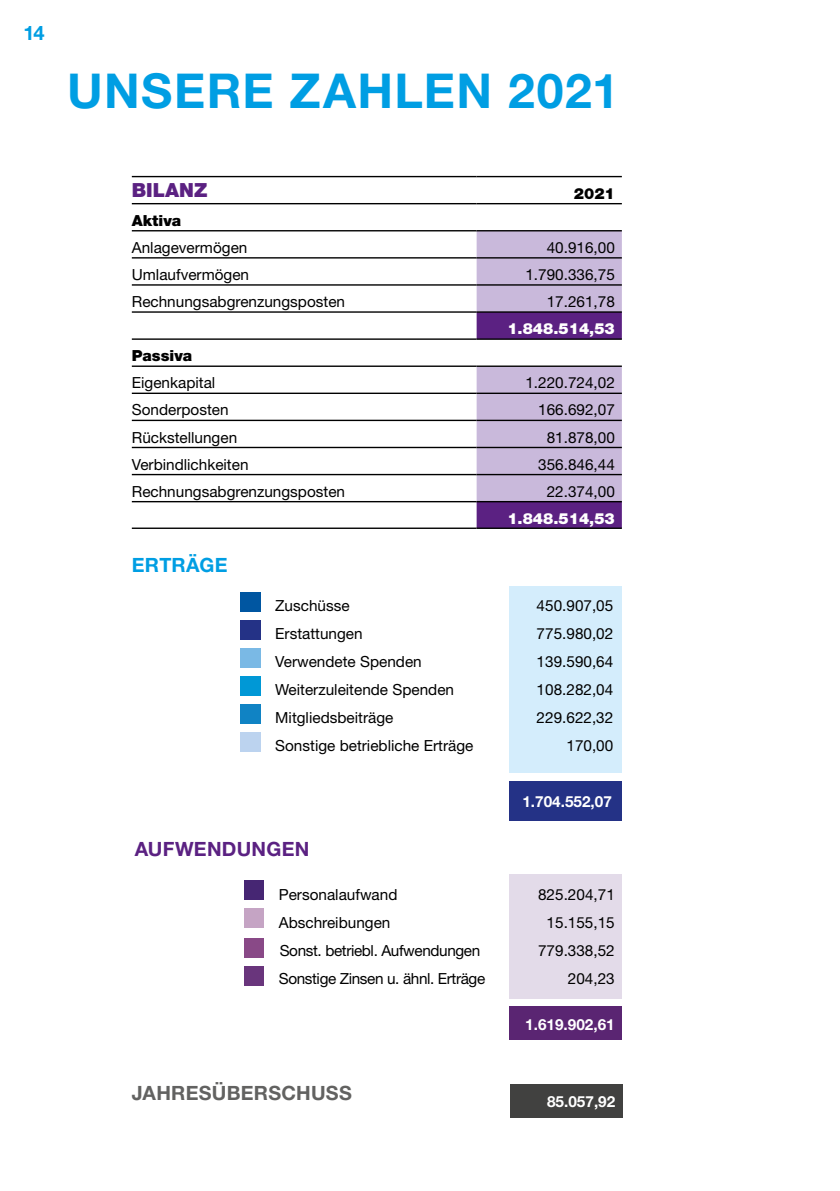
<style>
.page{position:relative;width:840px;height:1191px;background:#fff}
.page>*{position:absolute;margin:0;border:0;box-sizing:border-box;transform-origin:0 0}
.t1{font:700 48px "Helvetica Neue LT Std";letter-spacing:.03em;color:#009ee3}
.t2{font:700 20px "Helvetica Neue LT Std";color:#009ee3}
.t3{font:700 19.6px "Helvetica Neue LT Std";letter-spacing:.015em;color:#626261}
.t4{font:700 19.6px "Helvetica Neue LT Std";letter-spacing:.015em;color:#5b2182}
.t5{font:700 19.6px "Helvetica Neue LT Std";letter-spacing:.01em;color:#009ee3}
.t6{font:900 19.4px "Helvetica Neue LT Std";color:#5b2182}
.t7{font:15.4px "Helvetica Neue LT Std";color:#000}
.t8{font:15.4px "Helvetica Neue LT Std";letter-spacing:-.025em;color:#000}
.t9{font:700 15.4px "Helvetica Neue LT Std";color:#fff}
.t10{font:900 15.4px "Helvetica Neue LT Std";color:#fff}
.t11{font:900 15.4px "Helvetica Neue LT Std";color:#000}
</style>
<div class="page">
<div style="left:509px;top:586px;width:112px;height:187px;background:#d4edfc"></div>
<div style="left:509px;top:781px;width:112px;height:39px;background:#243286"></div>
<div style="left:241px;top:732px;width:20px;height:20px;background:#bcd3ef"></div>
<div style="left:241px;top:704px;width:20px;height:20px;background:#1083c4"></div>
<div style="left:241px;top:676px;width:20px;height:20px;background:#0098d6"></div>
<div style="left:241px;top:648px;width:20px;height:20px;background:#7ab9e5"></div>
<div style="left:241px;top:620px;width:20px;height:20px;background:#243286"></div>
<div style="left:241px;top:592px;width:20px;height:20px;background:#0056a1"></div>
<div style="left:509px;top:1084px;width:113px;height:33px;background:#414140"></div>
<div style="left:509px;top:874px;width:112px;height:125px;background:#e3dbe9"></div>
<div style="left:509px;top:1006px;width:112px;height:34px;background:#5a2572"></div>
<div style="left:244px;top:938px;width:20px;height:20px;background:#894987"></div>
<div style="left:244px;top:908px;width:20px;height:20px;background:#c5a4c4"></div>
<div style="left:244px;top:880px;width:20px;height:20px;background:#462673"></div>
<div style="left:244px;top:965px;width:20px;height:20px;background:#69357c"></div>
<svg style="left:476px;top:231px;width:145px;height:296px;background:#b9a4cd"></svg>
<hr style="left:132px;top:176px;width:344px;height:1px;background:#000">
<hr style="left:476px;top:176px;width:145px;height:1px;background:#000">
<hr style="left:132px;top:203px;width:344px;height:1px;background:#000">
<hr style="left:476px;top:203px;width:145px;height:1px;background:#000">
<hr style="left:132px;top:230px;width:344px;height:1px;background:#000">
<hr style="left:476px;top:230px;width:145px;height:1px;background:#000">
<hr style="left:132px;top:257px;width:344px;height:1px;background:#000">
<hr style="left:476px;top:257px;width:145px;height:1px;background:#000">
<hr style="left:132px;top:284px;width:344px;height:2px;background:#000">
<hr style="left:476px;top:284px;width:145px;height:2px;background:#000">
<hr style="left:132px;top:311px;width:344px;height:2px;background:#000">
<hr style="left:476px;top:311px;width:145px;height:2px;background:#000">
<hr style="left:132px;top:338px;width:344px;height:2px;background:#000">
<hr style="left:476px;top:338px;width:145px;height:2px;background:#000">
<hr style="left:132px;top:365px;width:344px;height:2px;background:#000">
<hr style="left:476px;top:365px;width:145px;height:2px;background:#000">
<hr style="left:132px;top:392px;width:344px;height:2px;background:#000">
<hr style="left:476px;top:392px;width:145px;height:2px;background:#000">
<hr style="left:132px;top:420px;width:344px;height:1px;background:#000">
<hr style="left:476px;top:420px;width:145px;height:1px;background:#000">
<hr style="left:132px;top:447px;width:344px;height:1px;background:#000">
<hr style="left:476px;top:447px;width:145px;height:1px;background:#000">
<hr style="left:132px;top:474px;width:344px;height:1px;background:#000">
<hr style="left:476px;top:474px;width:145px;height:1px;background:#000">
<hr style="left:132px;top:501px;width:344px;height:1px;background:#000">
<hr style="left:476px;top:501px;width:145px;height:1px;background:#000">
<hr style="left:132px;top:527px;width:344px;height:2px;background:#000">
<hr style="left:476px;top:527px;width:145px;height:2px;background:#000">
<p class="t2" style="left:23px;top:20px;width:23px">14</p>
<h1 class="t1" style="left:67px;top:61px;width:553px">UNSERE ZAHLEN 2021</h1>
<p class="t6" style="left:132px;top:178px;width:77px">BILANZ</p>
<p class="t11" style="left:573px;top:184px;width:42px">2021</p>
<p class="t11" style="left:132px;top:211px;width:51px">Aktiva</p>
<p class="t7" style="left:132px;top:238px;width:117px">Anlagevermögen</p>
<p class="t7" style="left:546px;top:238px;width:70px">40.916,00</p>
<p class="t7" style="left:132px;top:265px;width:119px">Umlaufvermögen</p>
<p class="t7" style="left:525px;top:265px;width:91px">1.790.336,75</p>
<p class="t7" style="left:132px;top:292px;width:215px">Rechnungsabgrenzungsposten</p>
<p class="t7" style="left:546px;top:292px;width:70px">17.261,78</p>
<p class="t10" style="left:507px;top:319px;width:109px">1.848.514,53</p>
<p class="t11" style="left:132px;top:346px;width:62px">Passiva</p>
<p class="t7" style="left:132px;top:374px;width:85px">Eigenkapital</p>
<p class="t7" style="left:525px;top:374px;width:91px">1.220.724,02</p>
<p class="t7" style="left:132px;top:401px;width:98px">Sonderposten</p>
<p class="t7" style="left:538px;top:401px;width:78px">166.692,07</p>
<p class="t7" style="left:132px;top:428px;width:107px">Rückstellungen</p>
<p class="t7" style="left:546px;top:428px;width:70px">81.878,00</p>
<p class="t7" style="left:132px;top:455px;width:118px">Verbindlichkeiten</p>
<p class="t7" style="left:538px;top:455px;width:78px">356.846,44</p>
<p class="t7" style="left:132px;top:482px;width:215px">Rechnungsabgrenzungsposten</p>
<p class="t7" style="left:546px;top:482px;width:70px">22.374,00</p>
<p class="t10" style="left:507px;top:509px;width:109px">1.848.514,53</p>
<p class="t5" style="left:132px;top:553px;width:97px">ERTRÄGE</p>
<p class="t7" style="left:275px;top:597px;width:76px">Zuschüsse</p>
<p class="t7" style="left:536px;top:597px;width:78px">450.907,05</p>
<p class="t7" style="left:275px;top:624px;width:89px">Erstattungen</p>
<p class="t7" style="left:536px;top:624px;width:78px">775.980,02</p>
<p class="t7" style="left:275px;top:652px;width:148px">Verwendete Spenden</p>
<p class="t7" style="left:536px;top:652px;width:78px">139.590,64</p>
<p class="t7" style="left:275px;top:680px;width:180px">Weiterzuleitende Spenden</p>
<p class="t7" style="left:536px;top:680px;width:78px">108.282,04</p>
<p class="t7" style="left:275px;top:708px;width:119px">Mitgliedsbeiträge</p>
<p class="t7" style="left:536px;top:708px;width:78px">229.622,32</p>
<p class="t7" style="left:275px;top:736px;width:199px">Sonstige betriebliche Erträge</p>
<p class="t7" style="left:566px;top:736px;width:48px">170,00</p>
<p class="t9" style="left:522px;top:792px;width:91px">1.704.552,07</p>
<p class="t4" style="left:135px;top:836px;width:176px">AUFWENDUNGEN</p>
<p class="t7" style="left:279px;top:885px;width:120px">Personalaufwand</p>
<p class="t7" style="left:538px;top:885px;width:78px">825.204,71</p>
<p class="t7" style="left:279px;top:913px;width:113px">Abschreibungen</p>
<p class="t7" style="left:546px;top:913px;width:70px">15.155,15</p>
<p class="t8" style="left:279px;top:941px;width:202px">Sonst. betriebl. Aufwendungen</p>
<p class="t7" style="left:537px;top:941px;width:78px">779.338,52</p>
<p class="t8" style="left:279px;top:968px;width:208px">Sonstige Zinsen u. ähnl. Erträge</p>
<p class="t7" style="left:567px;top:968px;width:48px">204,23</p>
<p class="t9" style="left:525px;top:1015px;width:91px">1.619.902,61</p>
<p class="t3" style="left:132px;top:1080px;width:221px">JAHRESÜBERSCHUSS</p>
<p class="t9" style="left:547px;top:1091px;width:70px">85.057,92</p>
</div>
